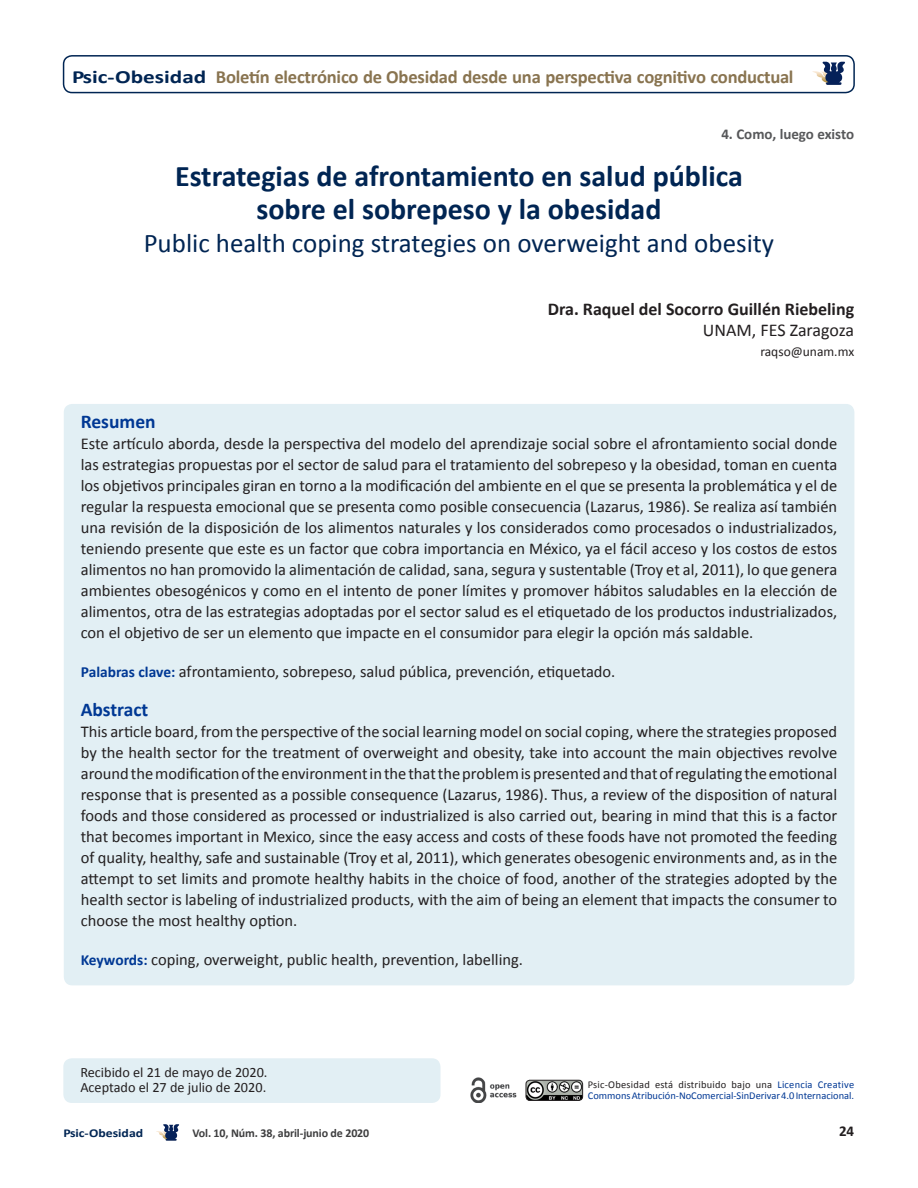
<style>
.page{position:relative;width:918px;height:1188px;background:#fff}
.page>*{position:absolute;margin:0;border:0;box-sizing:border-box;transform-origin:0 0}
.t1{font:700 30px "Calibri";color:#002553}
.t2{font:27px "Calibri";color:#002553}
.t3{font:700 19.5px "Calibri";color:#003894}
.t4{font:700 18.6px "Calibri";letter-spacing:-.01em;color:#897450}
.t5{font:700 18px "Calibri";color:#231f20}
.t6{font:18px "Calibri";color:#231f20}
.t7{font:16.5px/21px "Calibri";color:#231f20;text-align:justify}
.t8{font:700 15px "Calibri";color:#57585a}
.t9{font:700 15px "Calibri";color:#231f20}
.t10{font:14.25px "Calibri";color:#231f20}
.t11{font:13.5px "Calibri";color:#231f20}
.t12{font:700 12px "Calibri";letter-spacing:-.01em;color:#3e3e3f}
.t13{font:700 12px "Calibri";color:#002553;scale:1.15 1}
.t14{font:10.5px/11.1px "Calibri";color:#003894}
.s1{color:#002553}
.s2{font-weight:700;font-size:15.45px;color:#003894}
.s3{color:#231f20}
</style>
<div class="page">
<svg style="left:156px;top:1124px;width:24px;height:17px"></svg>
<div style="left:63px;top:55px;width:792px;height:38px;border:2px solid #002553;border-radius:9px"></div>
<svg style="left:812px;top:62px;width:33px;height:23px"></svg>
<div style="left:64px;top:404px;width:790px;height:581px;background:#e2eff4;border-radius:9px"></div>
<div style="left:63px;top:1058px;width:378px;height:45px;background:#e2eff4;border-radius:9px"></div>
<img style="left:526px;top:1080px;width:57px;height:20px">
<div style="left:526px;top:1080px;width:57px;height:21px;border:1px solid #231f20;border-radius:4px"></div>
<img style="left:470px;top:1078px;width:47px;height:25px">
<p class="t4" style="left:72px;top:65px;width:723px"><span class="s1">Psic-Obesidad</span> Boletín electrónico de Obesidad desde una perspectiva cognitivo conductual</p>
<p class="t8" style="left:721px;top:124px;width:134px">4. Como, luego existo</p>
<p class="t1" style="left:175px;top:158px;width:569px">Estrategias de afrontamiento en salud pública</p>
<p class="t1" style="left:256px;top:191px;width:407px">sobre el sobrepeso y la obesidad</p>
<p class="t2" style="left:144px;top:226px;width:632px">Public health coping strategies on overweight and obesity</p>
<p class="t5" style="left:548px;top:298px;width:308px">Dra. Raquel del Socorro Guillén Riebeling</p>
<p class="t6" style="left:703px;top:319px;width:153px">UNAM, FES Zaragoza</p>
<p class="t11" style="left:760px;top:343px;width:95px">raqso@unam.mx</p>
<p class="t3" style="left:81px;top:410px;width:76px">Resumen</p>
<p class="t7" style="left:81px;top:433px;width:758px">Este artículo aborda, desde la perspectiva del modelo del aprendizaje social sobre el afrontamiento social donde las estrategias propuestas por el sector de salud para el tratamiento del sobrepeso y la obesidad, toman en cuenta los objetivos principales giran en torno a la modificación del ambiente en el que se presenta la problemática y el de regular la respuesta emocional que se presenta como posible consecuencia (Lazarus, 1986). Se realiza así también una revisión de la disposición de los alimentos naturales y los considerados como procesados o industrializados, teniendo presente que este es un factor que cobra importancia en México, ya el fácil acceso y los costos de estos alimentos no han promovido la alimentación de calidad, sana, segura y sustentable (Troy et al, 2011), lo que genera ambientes obesogénicos y como en el intento de poner límites y promover hábitos saludables en la elección de alimentos, otra de las estrategias adoptadas por el sector salud es el etiquetado de los productos industrializados, con el objetivo de ser un elemento que impacte en el consumidor para elegir la opción más saldable.</p>
<p class="t7" style="left:81px;top:661px;width:536px"><span class="s2">Palabras clave:</span> afrontamiento, sobrepeso, salud pública, prevención, etiquetado.</p>
<p class="t3" style="left:81px;top:698px;width:69px">Abstract</p>
<p class="t7" style="left:81px;top:721px;width:758px">This article board, from the perspective of the social learning model on social coping, where the strategies proposed by the health sector for the treatment of overweight and obesity, take into account the main objectives revolve around the modification of the environment in the that the problem is presented and that of regulating the emotional response that is presented as a possible consequence (Lazarus, 1986). Thus, a review of the disposition of natural foods and those considered as processed or industrialized is also carried out, bearing in mind that this is a factor that becomes important in Mexico, since the easy access and costs of these foods have not promoted the feeding of quality, healthy, safe and sustainable (Troy et al, 2011), which generates obesogenic environments and, as in the attempt to set limits and promote healthy habits in the choice of food, another of the strategies adopted by the health sector is labeling of industrialized products, with the aim of being an element that impacts the consumer to choose the most healthy option.</p>
<p class="t7" style="left:81px;top:949px;width:444px"><span class="s2">Keywords:</span> coping, overweight, public health, prevention, labelling.</p>
<p class="t10" style="left:80px;top:1063px;width:189px">Recibido el 21 de mayo de 2020.</p>
<p class="t10" style="left:80px;top:1078px;width:187px">Aceptado el 27 de julio de 2020.</p>
<p class="t14" style="left:588px;top:1078px;width:268px"><span class="s3">Psic-Obesidad está distribuido bajo una</span> Licencia Creative<br>Commons Atribución-NoComercial-SinDerivar 4.0 Internacional.</p>
<p class="t9" style="left:839px;top:1121px;width:17px">24</p>
<p class="t13" style="left:64px;top:1126px;width:71px">Psic-Obesidad</p>
<p class="t12" style="left:192px;top:1126px;width:178px">Vol. 10, Núm. 38, abril-junio de 2020</p>
</div>
